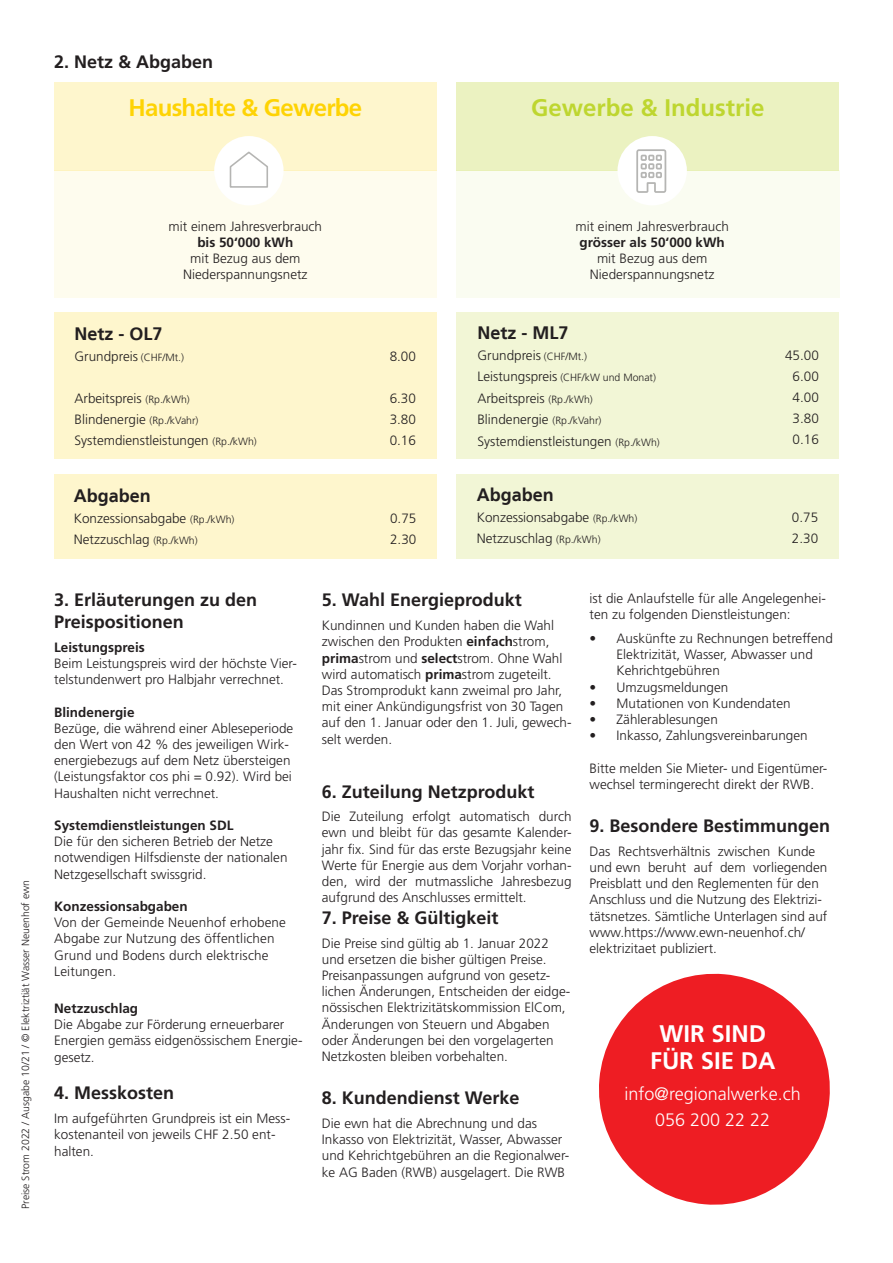
<style>
.page{position:relative;width:893px;height:1263px;background:#fff}
.page>*{position:absolute;margin:0;border:0;box-sizing:border-box;transform-origin:0 0}
.t1{font:700 24px "Frutiger LT Std";letter-spacing:-.03em;color:#fed304}
.t2{font:700 24px "Frutiger LT Std";color:#bed630}
.t3{font:700 24px "Frutiger LT Std";color:#fff}
.t4{font:700 18px/21.6px "Frutiger LT Std";color:#231f20}
.t5{font:300 18px "Frutiger LT Std";color:#fff}
.t6{font:700 18px "Frutiger LT";color:#231f20}
.t7{font:300 13.5px/16.2px "Frutiger LT Std";color:#231f20}
.t8{font:700 13.5px "Frutiger LT Std";color:#231f20}
.t9{font:300 10.5px "Frutiger LT Std";color:#231f20}
.s1{font-size:10.5px}
.s2{font-size:13.5px}
.s3{font-weight:700}
</style>
<div class="page">
<div style="left:54px;top:474px;width:383px;height:84px;background:#fef6cd"></div>
<div style="left:54px;top:312px;width:383px;height:147px;background:#fef6cd"></div>
<div style="left:456px;top:474px;width:383px;height:84px;background:#f2f6d6"></div>
<div style="left:456px;top:312px;width:383px;height:147px;background:#f2f6d6"></div>
<div style="left:456px;top:171px;width:383px;height:127px;background:#fafcf1"></div>
<div style="left:54px;top:171px;width:383px;height:127px;background:#fefcee"></div>
<div style="left:456px;top:82px;width:383px;height:89px;background:#ebf2c1"></div>
<div style="left:54px;top:82px;width:383px;height:89px;background:#fef6cd"></div>
<div style="left:214px;top:136px;width:70px;height:69px;background:#fff;border-radius:50%"></div>
<div style="left:617px;top:136px;width:70px;height:69px;background:#fff;border-radius:50%"></div>
<svg style="left:230px;top:152px;width:38px;height:36px"></svg>
<svg style="left:636px;top:149px;width:30px;height:44px"></svg>
<svg style="left:599px;top:973px;width:231px;height:232px;fill:#ee1d23"></svg>
<p class="t4" style="left:54px;top:51px;width:161px">2. Netz &amp; Abgaben</p>
<p class="t1" style="left:128px;top:94px;width:235px">Haushalte &amp; Gewerbe</p>
<p class="t2" style="left:531px;top:94px;width:235px">Gewerbe &amp; Industrie</p>
<p class="t9" style="left:20px;top:1209px;width:331px;rotate:-90deg">Preise Strom 2022 / Ausgabe 10/21 / © Elektriztiät Wasser Neuenhof ewn</p>
<p class="t7" style="left:169px;top:218px;width:155px">mit einem Jahresverbrauch</p>
<p class="t8" style="left:197px;top:234px;width:98px">bis 50‘000 kWh</p>
<p class="t7" style="left:190px;top:251px;width:112px">mit Bezug aus dem</p>
<p class="t7" style="left:183px;top:267px;width:126px">Niederspannungsnetz</p>
<p class="t6" style="left:75px;top:323px;width:90px">Netz - OL7</p>
<p class="t7" style="left:75px;top:348px;width:111px">Grundpreis <span class="s1">(CHF/Mt.)</span></p>
<p class="t7" style="left:75px;top:390px;width:117px">Arbeitspreis <span class="s1">(Rp./kWh)</span></p>
<p class="t7" style="left:75px;top:411px;width:126px">Blindenergie <span class="s1">(Rp./kVahr)</span></p>
<p class="t7" style="left:75px;top:432px;width:184px">Systemdienstleistungen <span class="s1">(Rp./kWh)</span></p>
<p class="t6" style="left:74px;top:485px;width:79px">Abgaben</p>
<p class="t7" style="left:74px;top:510px;width:162px">Konzessionsabgabe <span class="s1">(Rp./kWh)</span></p>
<p class="t7" style="left:74px;top:531px;width:125px">Netzzuschlag <span class="s1">(Rp./kWh)</span></p>
<p class="t7" style="left:390px;top:348px;width:28px">8.00</p>
<p class="t7" style="left:390px;top:390px;width:28px">6.30</p>
<p class="t7" style="left:390px;top:411px;width:28px">3.80</p>
<p class="t7" style="left:390px;top:432px;width:28px">0.16</p>
<p class="t7" style="left:390px;top:510px;width:28px">0.75</p>
<p class="t7" style="left:390px;top:531px;width:28px">2.30</p>
<p class="t7" style="left:575px;top:218px;width:155px">mit einem Jahresverbrauch</p>
<p class="t8" style="left:580px;top:234px;width:147px">grösser als 50‘000 kWh</p>
<p class="t7" style="left:597px;top:251px;width:112px">mit Bezug aus dem</p>
<p class="t7" style="left:590px;top:267px;width:126px">Niederspannungsnetz</p>
<p class="t6" style="left:477px;top:322px;width:93px">Netz - ML7</p>
<p class="t7" style="left:477px;top:348px;width:111px">Grundpreis <span class="s1">(CHF/Mt.)</span></p>
<p class="t9" style="left:477px;top:372px;width:180px"><span class="s2">Leistungspreis</span> (CHF/kW und Monat)</p>
<p class="t7" style="left:477px;top:390px;width:117px">Arbeitspreis <span class="s1">(Rp./kWh)</span></p>
<p class="t7" style="left:477px;top:411px;width:126px">Blindenergie <span class="s1">(Rp./kVahr)</span></p>
<p class="t7" style="left:477px;top:433px;width:184px">Systemdienstleistungen <span class="s1">(Rp./kWh)</span></p>
<p class="t6" style="left:477px;top:484px;width:79px">Abgaben</p>
<p class="t7" style="left:477px;top:510px;width:162px">Konzessionsabgabe <span class="s1">(Rp./kWh)</span></p>
<p class="t7" style="left:477px;top:531px;width:125px">Netzzuschlag <span class="s1">(Rp./kWh)</span></p>
<p class="t7" style="left:785px;top:348px;width:35px">45.00</p>
<p class="t7" style="left:793px;top:369px;width:28px">6.00</p>
<p class="t7" style="left:793px;top:390px;width:28px">4.00</p>
<p class="t7" style="left:793px;top:411px;width:28px">3.80</p>
<p class="t7" style="left:793px;top:432px;width:28px">0.16</p>
<p class="t7" style="left:792px;top:510px;width:28px">0.75</p>
<p class="t7" style="left:792px;top:531px;width:28px">2.30</p>
<p class="t4" style="left:54px;top:589px;width:205px">3. Erläuterungen zu den<br>Preispositionen</p>
<p class="t8" style="left:54px;top:639px;width:92px">Leistungspreis</p>
<p class="t7" style="left:54px;top:655px;width:244px">Beim Leistungspreis wird der höchste Vier&shy;telstundenwert pro Halbjahr verrechnet.</p>
<p class="t8" style="left:54px;top:704px;width:82px">Blindenergie</p>
<p class="t7" style="left:54px;top:720px;width:241px">Bezüge, die während einer Ableseperiode den Wert von 42 % des jeweiligen Wirk&shy;energiebezugs auf dem Netz übersteigen (Leistungsfaktor cos phi = 0.92). Wird bei Haushalten nicht verrechnet.</p>
<p class="t8" style="left:54px;top:817px;width:181px">Systemdienstleistungen SDL</p>
<p class="t7" style="left:54px;top:834px;width:235px">Die für den sicheren Betrieb der Netze notwendigen Hilfsdienste der nationalen<br>Netzgesellschaft swissgrid.</p>
<p class="t8" style="left:54px;top:898px;width:135px">Konzessionsabgaben</p>
<p class="t7" style="left:54px;top:915px;width:233px">Von der Gemeinde Neuenhof erhobene<br>Abgabe zur Nutzung des öffentlichen<br>Grund und Bodens durch elektrische<br>Leitungen.</p>
<p class="t8" style="left:54px;top:1000px;width:85px">Netzzuschlag</p>
<p class="t7" style="left:54px;top:1017px;width:250px">Die Abgabe zur Förderung erneuerbarer<br>Energien gemäss eidgenössischem Energie&shy;gesetz.</p>
<p class="t4" style="left:54px;top:1082px;width:122px">4. Messkosten</p>
<p class="t7" style="left:54px;top:1110px;width:238px">Im aufgeführten Grundpreis ist ein Mess&shy;kostenanteil von jeweils CHF 2.50 ent&shy;halten.</p>
<p class="t4" style="left:322px;top:589px;width:202px">5. Wahl Energieprodukt</p>
<p class="t7" style="left:322px;top:618px;width:251px">Kundinnen und Kunden haben die Wahl zwischen den Produkten <span class="s3">einfach</span>strom, <span class="s3">prima</span>strom und <span class="s3">select</span>strom. Ohne Wahl wird automatisch <span class="s3">prima</span>strom zugeteilt.<br>Das Stromprodukt kann zweimal pro Jahr, mit einer Ankündigungsfrist von 30 Tagen auf den 1. Januar oder den 1. Juli, gewech&shy;selt werden.</p>
<p class="t4" style="left:322px;top:780px;width:214px">6. Zuteilung Netzprodukt</p>
<p class="t7" style="left:322px;top:809px;width:251px;text-align:justify">Die Zuteilung erfolgt automatisch durch ewn und bleibt für das gesamte Kalender&shy;jahr fix. Sind für das erste Bezugsjahr keine Werte für Energie aus dem Vorjahr vorhan&shy;den, wird der mutmassliche Jahresbezug aufgrund des Anschlusses ermittelt.</p>
<p class="t4" style="left:322px;top:907px;width:178px">7. Preise &amp; Gültigkeit</p>
<p class="t7" style="left:322px;top:935px;width:250px">Die Preise sind gültig ab 1. Januar 2022 und ersetzen die bisher gültigen Preise.<br>Preisanpassungen aufgrund von gesetz&shy;lichen Änderungen, Entscheiden der eidge&shy;nössischen Elektrizitätskommission ElCom, Änderungen von Steuern und Abgaben oder Änderungen bei den vorgelagerten Netzkosten bleiben vorbehalten.</p>
<p class="t4" style="left:322px;top:1087px;width:199px">8. Kundendienst Werke</p>
<p class="t7" style="left:322px;top:1115px;width:249px">Die ewn hat die Abrechnung und das Inkasso von Elektrizität, Wasser, Abwasser und Kehrichtgebühren an die Regionalwer&shy;ke AG Baden (RWB) ausgelagert. Die RWB</p>
<p class="t7" style="left:590px;top:590px;width:238px">ist die Anlaufstelle für alle Angelegenhei&shy;ten zu folgenden Dienstleistungen:</p>
<p class="t7" style="left:617px;top:630px;width:218px;text-indent:-27px">• Auskünfte zu Rechnungen betreffend<br>Elektrizität, Wasser, Abwasser und<br>Kehrichtgebühren</p>
<p class="t7" style="left:590px;top:679px;width:140px">• Umzugsmeldungen</p>
<p class="t7" style="left:590px;top:695px;width:203px">• Mutationen von Kundendaten</p>
<p class="t7" style="left:590px;top:711px;width:130px">• Zählerablesungen</p>
<p class="t7" style="left:590px;top:728px;width:220px">• Inkasso, Zahlungsvereinbarungen</p>
<p class="t7" style="left:590px;top:760px;width:239px">Bitte melden Sie Mieter- und Eigentümer&shy;wechsel termingerecht direkt der RWB.</p>
<p class="t4" style="left:590px;top:815px;width:242px">9. Besondere Bestimmungen</p>
<p class="t7" style="left:590px;top:843px;width:239px">Das Rechtsverhältnis zwischen Kunde und ewn beruht auf dem vorliegenden Preisblatt und den Reglementen für den Anschluss und die Nutzung des Elektrizi&shy;tätsnetzes. Sämtliche Unterlagen sind auf www.https://www.ewn-neuenhof.ch/ elektrizitaet publiziert.</p>
<p class="t3" style="left:659px;top:1019px;width:108px">WIR SIND</p>
<p class="t3" style="left:650px;top:1046px;width:127px">FÜR SIE DA</p>
<p class="t5" style="left:625px;top:1084px;width:178px">info@regionalwerke.ch</p>
<p class="t5" style="left:655px;top:1109px;width:117px">056 200 22 22</p>
</div>
